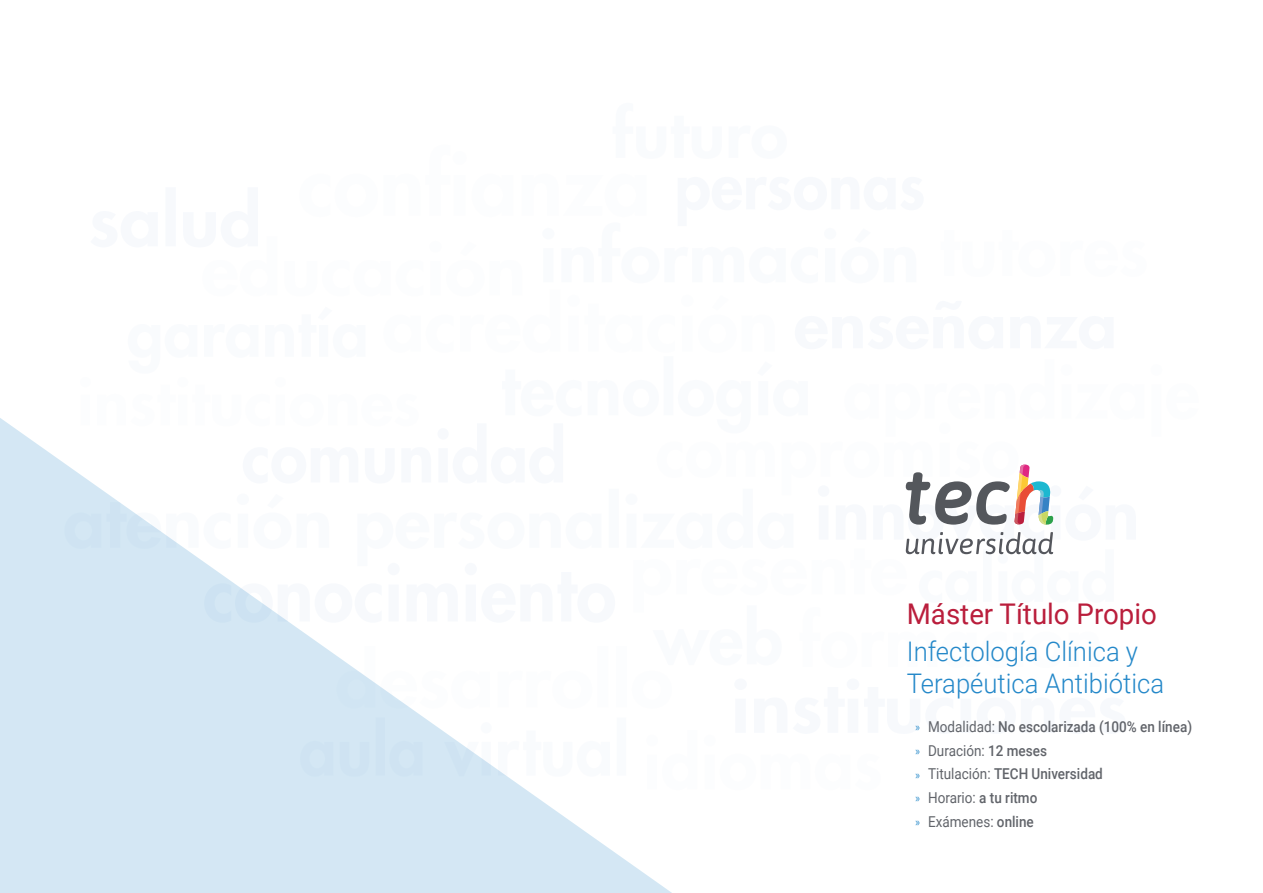
<style>
.page{position:relative;width:1263px;height:893px;background:#fff}
.page>*{position:absolute;margin:0;border:0;box-sizing:border-box;transform-origin:0 0}
.t1{font:28.5px "Roboto";color:#ba1e3c}
.t2{font:300 27px/32.4px "Roboto";color:#2488c9;scale:.95 1}
.t3{font:500 15px/23.7px "Roboto";color:#61646a;scale:.9 1}
.s1{font-family:"Myriad Pro";font-weight:400;font-size:12px;color:#2488c9}
.s2{font-weight:400}
</style>
<div class="page">
<svg style="left:0;top:418px;width:672px;height:475px;background:#d8e9f5"></svg>
<svg style="left:64px;top:418px;width:990px;height:372px"></svg>
<h1 class="t1" style="left:907px;top:594px;width:251px">Máster Título Propio</h1>
<h2 class="t2" style="left:907px;top:634px;width:272px">Infectología Clínica y<br>Terapéutica Antibiótica</h2>
<p class="t3" style="left:915px;top:714px;width:309px"><span class="s1">»</span> <span class="s2">Modalidad:</span> No escolarizada (100% en línea) <span class="s1">»</span> <span class="s2">Duración:</span> 12 meses<br><span class="s1">»</span> <span class="s2">Titulación:</span> TECH Universidad<br><span class="s1">»</span> <span class="s2">Horario:</span> a tu ritmo<br><span class="s1">»</span> <span class="s2">Exámenes:</span> online</p>
</div>
